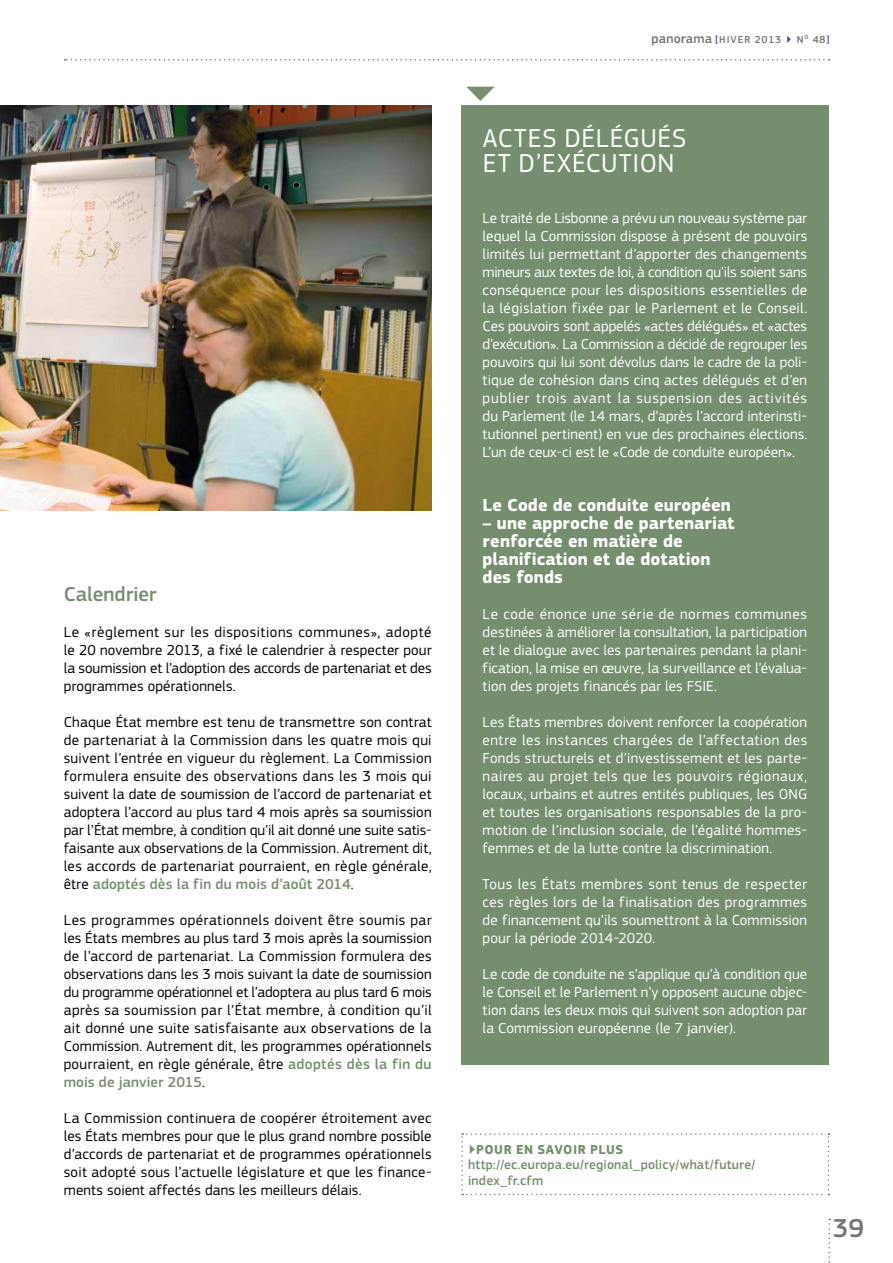
<style>
.page{position:relative;width:893px;height:1263px;background:#fff}
.page>*{position:absolute;margin:0;border:0;box-sizing:border-box;transform-origin:0 0}
.t1{font:27px/25.5px "EC Square Sans Pro";letter-spacing:.03em;color:#fff}
.t2{font:500 27px "EC Square Sans Pro";color:#73766e}
.t3{font:500 21px "EC Square Sans Pro";color:#758f6e}
.t4{font:700 18px/18px "EC Square Sans Pro";letter-spacing:.005em;color:#fff}
.t5{font:15px/18px "EC Square Sans Pro";letter-spacing:.005em;color:#fff;text-align:justify}
.t6{font:15px/18px "EC Square Sans Pro";letter-spacing:.015em;color:#000;text-align:justify}
.t7{font:500 13.5px/15.8px "EC Square Sans Pro";letter-spacing:.015em;color:#758f6e}
.t8{font:700 13.5px "EC Square Sans Pro";letter-spacing:.045em;color:#758f6e}
.t9{font:500 10.5px "EC Square Sans Pro";letter-spacing:.085em;color:#73766e}
.s1{font-weight:500;color:#758f6e}
.s2{font-size:13.5px}
.s3{color:#574995}
</style>
<div class="page">
<img style="left:0;top:105px;width:432px;height:406px">
<svg style="left:466px;top:87px;width:28px;height:14px"></svg>
<div style="left:461px;top:105px;width:367px;height:960px;background:#758f6e"></div>
<svg style="left:461px;top:1133px;width:368px;height:62px"></svg>
<svg style="left:828px;top:1219px;width:2px;height:44px"></svg>
<svg style="left:65px;top:59px;width:764px;height:2px"></svg>
<h2 class="t3" style="left:64px;top:581px;width:94px">Calendrier</h2>
<p class="t6" style="left:64px;top:623px;width:369px">Le «règlement sur les dispositions communes», adopté le 20 novembre 2013, a fixé le calendrier à respecter pour la soumission et l’adoption des accords de partenariat et des programmes opérationnels.</p>
<p class="t6" style="left:64px;top:713px;width:369px">Chaque État membre est tenu de transmettre son contrat de partenariat à la Commission dans les quatre mois qui suivent l’entrée en vigueur du règlement. La Commission formulera ensuite des observations dans les 3 mois qui suivent la date de soumission de l’accord de partenariat et adoptera l’accord au plus tard 4 mois après sa soumission par l’État membre, à condition qu’il ait donné une suite satis&shy;faisante aux observations de la Commission. Autrement dit, les accords de partenariat pourraient, en règle générale, être <span class="s1">adoptés dès la fin du mois d’août 2014</span>.</p>
<p class="t6" style="left:64px;top:911px;width:369px">Les programmes opérationnels doivent être soumis par les États membres au plus tard 3 mois après la soumission de l’accord de partenariat. La Commission formulera des observations dans les 3 mois suivant la date de soumission du programme opérationnel et l’adoptera au plus tard 6 mois après sa soumission par l’État membre, à condition qu’il ait donné une suite satisfaisante aux observations de la Commission. Autrement dit, les programmes opérationnels pourraient, en règle générale, être <span class="s1">adoptés dès la fin du mois de janvier 2015</span>.</p>
<p class="t6" style="left:64px;top:1109px;width:369px">La Commission continuera de coopérer étroitement avec les États membres pour que le plus grand nombre possible d’accords de partenariat et de programmes opérationnels soit adopté sous l’actuelle législature et que les finance&shy;ments soient affectés dans les meilleurs délais.</p>
<p class="t9" style="left:651px;top:33px;width:179px"><span class="s2">panorama</span> <span class="s3">[</span>HIVER 2013 <span class="s3">▶</span> N<sup>O</sup> 48<span class="s3">]</span></p>
<h1 class="t1" style="left:483px;top:125px;width:205px">ACTES DÉLÉGUÉS<br>ET D’EXÉCUTION</h1>
<p class="t5" style="left:483px;top:209px;width:326px">Le traité de Lisbonne a prévu un nouveau système par lequel la Commission dispose à présent de pouvoirs limités lui permettant d’apporter des changements mineurs aux textes de loi, à condition qu’ils soient sans conséquence pour les dispositions essentielles de la législation fixée par le Parlement et le Conseil.<br>Ces pouvoirs sont appelés «actes délégués» et «actes d’exécution». La Commission a décidé de regrouper les pouvoirs qui lui sont dévolus dans le cadre de la poli&shy;tique de cohésion dans cinq actes délégués et d’en publier trois avant la suspension des activités du Parlement (le 14 mars, d’après l’accord interinsti&shy;tutionnel pertinent) en vue des prochaines élections.<br>L’un de ceux-ci est le «Code de conduite européen».</p>
<p class="t4" style="left:483px;top:496px;width:250px">Le Code de conduite européen</p>
<p class="t4" style="left:483px;top:514px;width:253px">– une approche de partenariat renforcée en matière de planification et de dotation des fonds</p>
<p class="t5" style="left:483px;top:605px;width:326px">Le code énonce une série de normes communes destinées à améliorer la consultation, la participation et le dialogue avec les partenaires pendant la plani&shy;fication, la mise en œuvre, la surveillance et l’évalua&shy;tion des projets financés par les FSIE.</p>
<p class="t5" style="left:483px;top:713px;width:326px">Les États membres doivent renforcer la coopération entre les instances chargées de l’affectation des Fonds structurels et d’investissement et les parte&shy;naires au projet tels que les pouvoirs régionaux, locaux, urbains et autres entités publiques, les ONG et toutes les organisations responsables de la pro&shy;motion de l’inclusion sociale, de l’égalité hommes&shy;femmes et de la lutte contre la discrimination.</p>
<p class="t5" style="left:483px;top:875px;width:326px">Tous les États membres sont tenus de respecter ces règles lors de la finalisation des programmes de financement qu’ils soumettront à la Commission pour la période 2014-2020.</p>
<p class="t5" style="left:483px;top:965px;width:326px">Le code de conduite ne s’applique qu’à condition que le Conseil et le Parlement n’y opposent aucune objec&shy;tion dans les deux mois qui suivent son adoption par la Commission européenne (le 7 janvier).</p>
<p class="t8" style="left:468px;top:1141px;width:157px">▶POUR EN SAVOIR PLUS</p>
<p class="t7" style="left:468px;top:1157px;width:289px">http://ec.europa.eu/regional_policy/what/future/ index_fr.cfm</p>
<h1 class="t2" style="left:833px;top:1212px;width:32px">39</h1>
</div>
